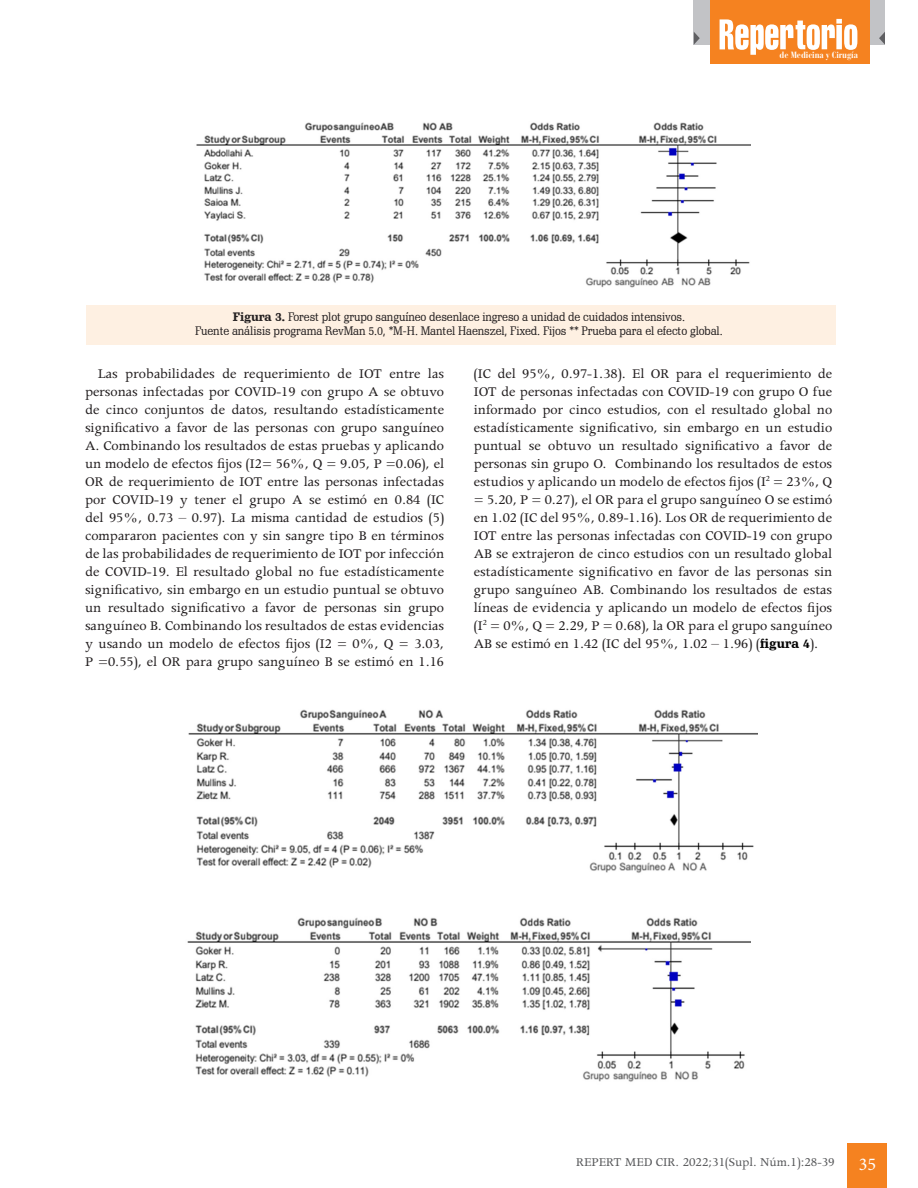
<style>
.page{position:relative;width:918px;height:1188px;background:#fff}
.page>*{position:absolute;margin:0;border:0;box-sizing:border-box;transform-origin:0 0}
.t1{font:18px "Minion Pro";color:#fff}
.Estilo_de_párrafo_1{font:15px/18px "Apollo MT Std";color:#231f20;text-align:justify}
.t2{font:13.5px "Apollo MT Std";color:#57585a}
.t3{font:12px "Schadow BT";letter-spacing:-.01em;color:#231f20}
.t4{font:700 condensed 9px "Bauer Bodoni Std";color:#fff}
.s1{font-weight:700}
.s2{font-family:"Schadow BT";font-weight:700;font-size:12.75px;color:#000}
</style>
<div class="page">
<div style="left:848px;top:1143px;width:39px;height:45px;background:#f58220"></div>
<div style="left:693px;top:0;width:192px;height:45px;background:#c2c3c6"></div>
<div style="left:710px;top:0;width:160px;height:64px;background:#f58220"></div>
<svg style="left:720px;top:19px;width:137px;height:36px"></svg>
<svg style="left:694px;top:32px;width:6px;height:13px"></svg>
<svg style="left:879px;top:32px;width:6px;height:13px"></svg>
<div style="left:86px;top:305px;width:749px;height:40px;background:#fef0e2"></div>
<img style="left:196px;top:122px;width:554px;height:166px">
<img style="left:188px;top:709px;width:569px;height:164px">
<img style="left:187px;top:917px;width:563px;height:165px">
<p class="t4" style="left:780px;top:50px;width:80px">de Medicina y Cirugía</p>
<p class="t3" style="left:233px;top:310px;width:454px"><span class="s1">Figura 3.</span> Forest plot grupo sanguíneo desenlace ingreso a unidad de cuidados intensivos.</p>
<p class="t3" style="left:195px;top:323px;width:529px">Fuente análisis programa RevMan 5.0, *M-H. Mantel Haenszel, Fixed. Fijos ** Prueba para el efecto global.</p>
<p class="Estilo_de_párrafo_1" style="left:85px;top:365px;width:361px;text-indent:13px">Las probabilidades de requerimiento de IOT entre las personas infectadas por COVID-19 con grupo A se obtuvo de cinco conjuntos de datos, resultando estadísticamente significativo a favor de las personas con grupo sanguíneo A. Combinando los resultados de estas pruebas y aplicando un modelo de efectos fijos (I2= 56%, Q = 9.05, P =0.06), el OR de requerimiento de IOT entre las personas infectadas por COVID-19 y tener el grupo A se estimó en 0.84 (IC del 95%, 0.73 – 0.97). La misma cantidad de estudios (5) compararon pacientes con y sin sangre tipo B en términos de las probabilidades de requerimiento de IOT por infección de COVID-19. El resultado global no fue estadísticamente significativo, sin embargo en un estudio puntual se obtuvo un resultado significativo a favor de personas sin grupo sanguíneo B. Combinando los resultados de estas evidencias y usando un modelo de efectos fijos (I2 = 0%, Q = 3.03, P =0.55), el OR para grupo sanguíneo B se estimó en 1.16</p>
<p class="Estilo_de_párrafo_1" style="left:474px;top:365px;width:360px">(IC del 95%, 0.97-1.38). El OR para el requerimiento de IOT de personas infectadas con COVID-19 con grupo O fue informado por cinco estudios, con el resultado global no estadísticamente significativo, sin embargo en un estudio puntual se obtuvo un resultado significativo a favor de personas sin grupo O. Combinando los resultados de estos estudios y aplicando un modelo de efectos fijos (I<sup>2</sup> = 23%, Q = 5.20, P = 0.27), el OR para el grupo sanguíneo O se estimó en 1.02 (IC del 95%, 0.89-1.16). Los OR de requerimiento de IOT entre las personas infectadas con COVID-19 con grupo AB se extrajeron de cinco estudios con un resultado global estadísticamente significativo en favor de las personas sin grupo sanguíneo AB. Combinando los resultados de estas líneas de evidencia y aplicando un modelo de efectos fijos (I<sup>2</sup> = 0%, Q = 2.29, P = 0.68), la OR para el grupo sanguíneo AB se estimó en 1.42 (IC del 95%, 1.02 – 1.96) (<span class="s2">figura 4</span>).</p>
<p class="t2" style="left:576px;top:1155px;width:260px">REPERT MED CIR. 2022;31(Supl. Núm.1):28-39</p>
<p class="t1" style="left:859px;top:1152px;width:19px">35</p>
</div>
